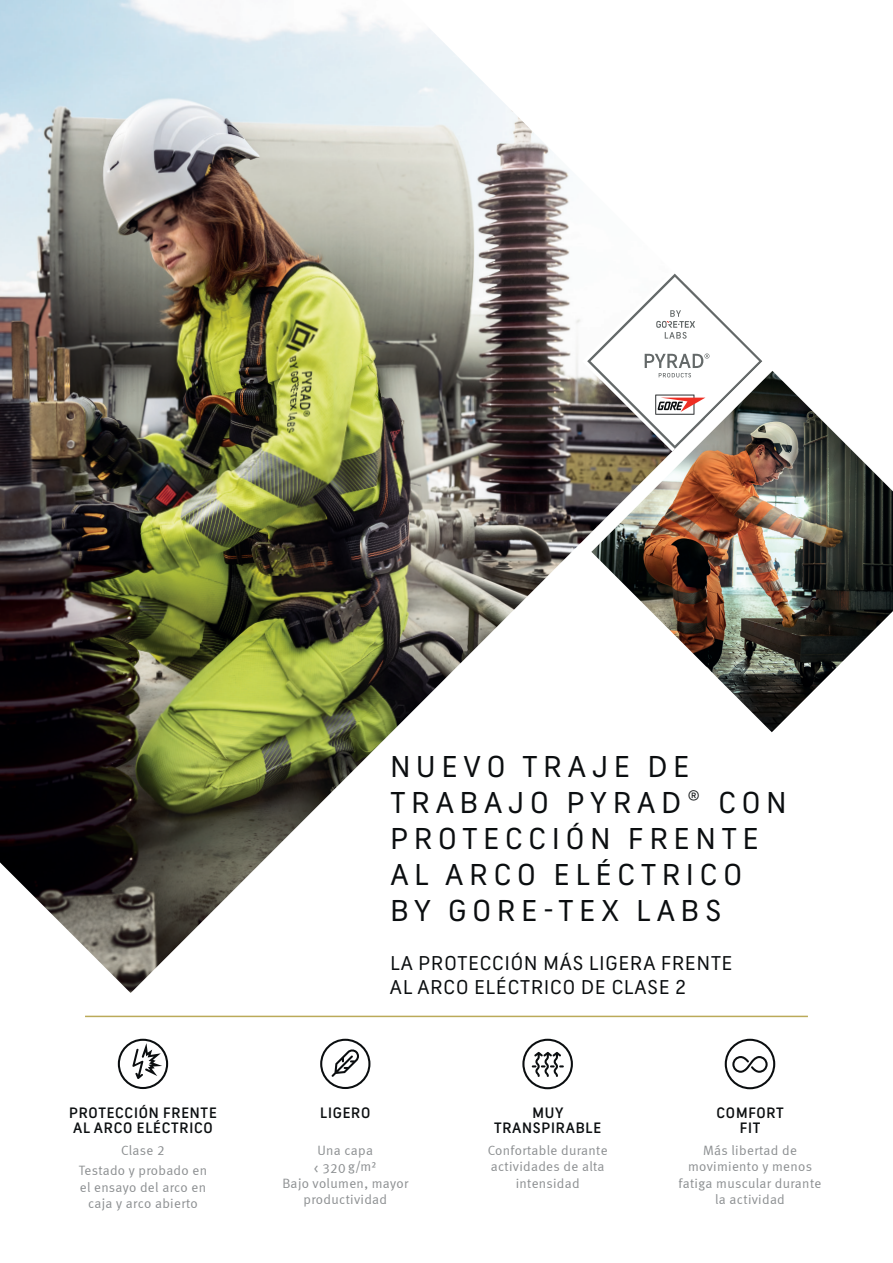
<style>
.page{position:relative;width:893px;height:1263px;background:#fff}
.page>*{position:absolute;margin:0;border:0;box-sizing:border-box;transform-origin:0 0}
.t1{font:30px/36px "GORE Fabrics";letter-spacing:.2em;color:#0b0e10}
.t2{font:19.8px/23.9px "GORE Fabrics";letter-spacing:.05em;color:#0b0e10}
.t3{font:500 15px/15px "GORE Fabrics";letter-spacing:.05em;color:#0b0e10;text-align:center}
.t4{font:13.5px/16.2px "Meta Normal LF";letter-spacing:.025em;color:#8c8f91;text-align:center}
</style>
<div class="page">
<hr style="left:85px;top:1016px;width:723px;height:1px;background:#bbaa59">
<img style="left:0;top:0;width:591px;height:993px">
<img style="left:591px;top:371px;width:302px;height:361px">
<svg style="left:118px;top:1039px;width:50px;height:50px"></svg>
<svg style="left:320px;top:1039px;width:50px;height:50px"></svg>
<svg style="left:522px;top:1039px;width:51px;height:50px"></svg>
<svg style="left:725px;top:1039px;width:50px;height:50px"></svg>
<svg style="left:582px;top:271px;width:181px;height:180px"></svg>
<p class="t3" style="left:69px;top:1105px;width:149px;text-align:left">PROTECCIÓN FRENTE<br>AL ARCO ELÉCTRICO</p>
<p class="t4" style="left:79px;top:1140px;width:130px;line-height:20.2px">Clase 2<br>Testado y probado en</p>
<p class="t4" style="left:80px;top:1179px;width:128px">el ensayo del arco en caja y arco abierto</p>
<h1 class="t1" style="left:390px;top:749px;width:398px">NUEVO TRAJE DE<br>TRABAJO PYRAD® CON<br>PROTECCIÓN FRENTE<br>AL ARCO ELÉCTRICO<br>BY GORE-TEX LABS</h1>
<h2 class="t2" style="left:390px;top:951px;width:344px">LA PROTECCIÓN MÁS LIGERA FRENTE<br>AL ARCO ELÉCTRICO DE CLASE 2</h2>
<p class="t3" style="left:320px;top:1105px;width:52px">LIGERO</p>
<p class="t3" style="left:494px;top:1105px;width:109px">MUY<br>TRANSPIRABLE</p>
<p class="t3" style="left:717px;top:1105px;width:69px">COMFORT<br>FIT</p>
<p class="t4" style="left:314px;top:1142px;width:64px;line-height:17px;text-align:left">Una capa &lt; 320 g/m²</p>
<p class="t4" style="left:282px;top:1175px;width:127px">Bajo volumen, mayor productividad</p>
<p class="t4" style="left:488px;top:1142px;width:121px">Confortable durante actividades de alta intensidad</p>
<p class="t4" style="left:679px;top:1142px;width:144px">Más libertad de movimiento y menos fatiga muscular durante la actividad</p>
</div>
